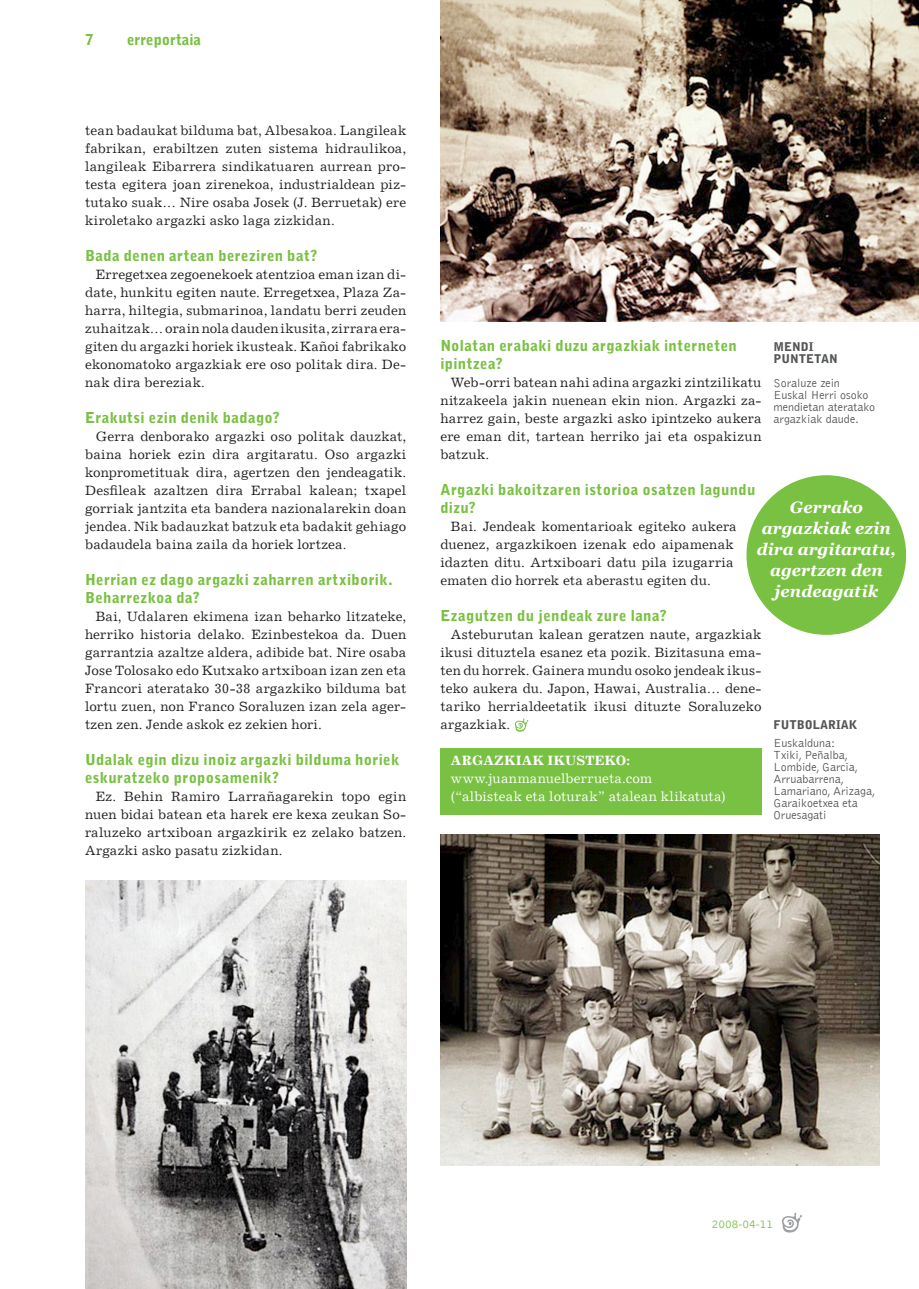
<style>
.page{position:relative;width:919px;height:1289px;background:#fff}
.page>*{position:absolute;margin:0;border:0;box-sizing:border-box;transform-origin:0 0}
.t1{font:italic 700 16.5px/21px "Georgia";letter-spacing:.005em;color:#fff;text-align:center}
.t2{font:900 15px/18px "Bell Gothic Std";letter-spacing:.025em;color:#79c142}
.t3{font:900 15px "Bell Gothic Std";color:#79c142}
.t4{font:13.5px/18px "Excelsior LT";letter-spacing:.015em;color:#231f20;text-align:justify}
.t5{font:13.5px/18px "Excelsior LT";letter-spacing:.02em;color:#fff}
.t6{font:700 13.5px "Excelsior LT";letter-spacing:.02em;color:#fff}
.t7{font:300 12px/12px "Bell Gothic";color:#545557}
.t8{font:900 12px/12px "Bell Gothic Std";color:#545557}
.t9{font:300 12px "Bell Gothic";color:#79c142}
</style>
<div class="page">
<svg style="left:781px;top:1212px;width:21px;height:21px"></svg>
<div style="left:440px;top:747px;width:321px;height:67px;background:#79c142"></div>
<div style="left:746px;top:475px;width:160px;height:160px;background:#79c142;border-radius:50%"></div>
<img style="left:440px;top:0;width:478px;height:321px">
<img style="left:440px;top:834px;width:439px;height:331px">
<img style="left:85px;top:880px;width:321px;height:408px">
<svg style="left:514px;top:718px;width:14px;height:14px"></svg>
<p class="t2" style="left:85px;top:30px;width:10px">7</p>
<p class="t3" style="left:127px;top:30px;width:75px">erreportaia</p>
<p class="t4" style="left:85px;top:121px;width:323px">tean badaukat bilduma bat, Albesakoa. Langileak fabrikan, erabiltzen zuten sistema hidraulikoa, langileak Eibarrera sindikatuaren aurrean pro&shy;testa egitera joan zirenekoa, industrialdean piz&shy;tutako suak… Nire osaba Josek (J. Berruetak) ere kiroletako argazki asko laga zizkidan.</p>
<p class="t2" style="left:85px;top:247px;width:234px">Bada denen artean bereziren bat?</p>
<p class="t4" style="left:85px;top:265px;width:323px;text-indent:11px">Erregetxea zegoenekoek atentzioa eman izan di&shy;date, hunkitu egiten naute. Erregetxea, Plaza Za&shy;harra, hiltegia, submarinoa, landatu berri zeuden zuhaitzak… orain nola dauden ikusita, zirrara era&shy;giten du argazki horiek ikusteak. Kañoi fabrikako ekonomatoko argazkiak ere oso politak dira. De&shy;nak dira bereziak.</p>
<p class="t2" style="left:85px;top:409px;width:196px">Erakutsi ezin denik badago?</p>
<p class="t4" style="left:85px;top:427px;width:323px;text-indent:11px">Gerra denborako argazki oso politak dauzkat, baina horiek ezin dira argitaratu. Oso argazki konprometituak dira, agertzen den jendeagatik.<br>Desfileak azaltzen dira Errabal kalean; txapel gorriak jantzita eta bandera nazionalarekin doan jendea. Nik badauzkat batzuk eta badakit gehiago badaudela baina zaila da horiek lortzea.</p>
<p class="t2" style="left:85px;top:571px;width:309px">Herrian ez dago argazki zaharren artxiborik.<br>Beharrezkoa da?</p>
<p class="t4" style="left:85px;top:607px;width:323px;text-indent:11px">Bai, Udalaren ekimena izan beharko litzateke, herriko historia delako. Ezinbestekoa da. Duen garrantzia azaltze aldera, adibide bat. Nire osaba Jose Tolosako edo Kutxako artxiboan izan zen eta Francori ateratako 30-38 argazkiko bilduma bat lortu zuen, non Franco Soraluzen izan zela ager&shy;tzen zen. Jende askok ez zekien hori.</p>
<p class="t2" style="left:85px;top:751px;width:316px">Udalak egin dizu inoiz argazki bilduma horiek eskuratzeko proposamenik?</p>
<p class="t4" style="left:85px;top:787px;width:323px;text-indent:11px">Ez. Behin Ramiro Larrañagarekin topo egin nuen bidai batean eta harek ere kexa zeukan So&shy;raluzeko artxiboan argazkirik ez zelako batzen.<br>Argazki asko pasatu zizkidan.</p>
<p class="t2" style="left:440px;top:337px;width:298px">Nolatan erabaki duzu argazkiak interneten ipintzea?</p>
<p class="t4" style="left:440px;top:373px;width:323px;text-indent:11px">Web-orri batean nahi adina argazki zintzilikatu nitzakeela jakin nuenean ekin nion. Argazki za&shy;harrez gain, beste argazki asko ipintzeko aukera ere eman dit, tartean herriko jai eta ospakizun batzuk.</p>
<p class="t2" style="left:440px;top:481px;width:316px">Argazki bakoitzaren istorioa osatzen lagundu dizu?</p>
<p class="t4" style="left:440px;top:517px;width:298px;text-align:left;text-indent:11px">Bai. Jendeak komentarioak egiteko aukera duenez, argazkikoen izenak edo aipamenak idazten ditu. Artxiboari datu pila izugarria ematen dio horrek eta aberastu egiten du.</p>
<p class="t2" style="left:440px;top:607px;width:228px">Ezagutzen du jendeak zure lana?</p>
<p class="t4" style="left:440px;top:625px;width:323px;text-indent:11px">Asteburutan kalean geratzen naute, argazkiak ikusi dituztela esanez eta pozik. Bizitasuna ema&shy;ten du horrek. Gainera mundu osoko jendeak ikus&shy;teko aukera du. Japon, Hawai, Australia… dene&shy;tariko herrialdeetatik ikusi dituzte Soraluzeko argazkiak.</p>
<p class="t6" style="left:451px;top:753px;width:181px">ARGAZKIAK IKUSTEKO:</p>
<p class="t5" style="left:451px;top:769px;width:276px">www.juanmanuelberrueta.com (“albisteak eta loturak” atalean klikatuta)</p>
<p class="t8" style="left:773px;top:341px;width:66px">MENDI<br>PUNTETAN</p>
<p class="t7" style="left:773px;top:377px;width:103px">Soraluze zein<br>Euskal Herri osoko mendietan ateratako argazkiak daude.</p>
<p class="t1" style="left:757px;top:497px;width:140px">Gerrako argazkiak ezin dira argitaratu, agertzen den jendeagatik</p>
<p class="t8" style="left:773px;top:719px;width:86px">FUTBOLARIAK</p>
<p class="t7" style="left:773px;top:737px;width:103px">Euskalduna:<br>Txiki, Peñalba,<br>Lombide, Garcia,<br>Arruabarrena,<br>Lamariano, Arizaga,<br>Garaikoetxea eta<br>Oruesagati</p>
<p class="t9" style="left:711px;top:1217px;width:63px">2008-04-11</p>
</div>
